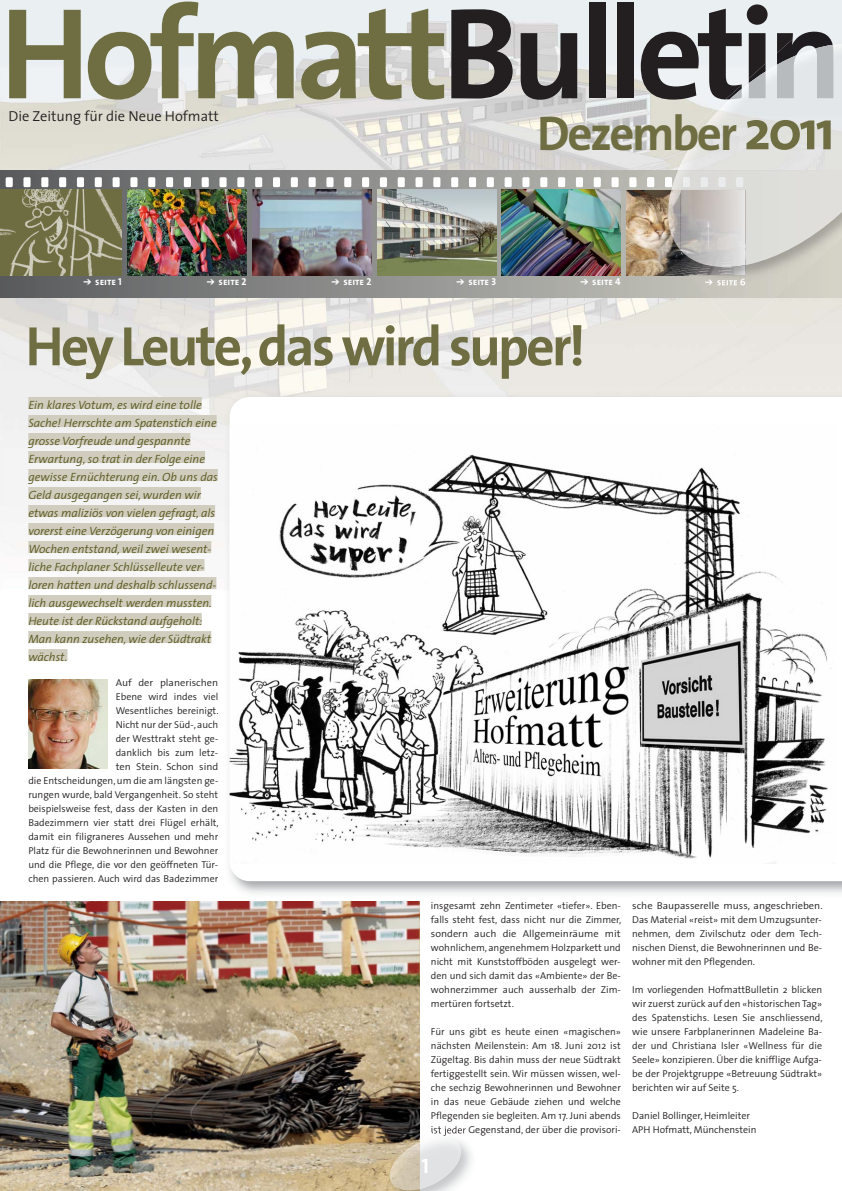
<style>
.page{position:relative;width:842px;height:1191px;background:#fff}
.page>*{position:absolute;margin:0;border:0;box-sizing:border-box;transform-origin:0 0}
.t1{font:700 131px "The Sans";letter-spacing:-.05em;color:#231f20}
.t2{font:700 56px "The Sans";letter-spacing:-.05em;color:#6f6e43}
.t3{font:700 49px "The Sans";letter-spacing:-.05em;color:#6f6e43}
.t4{font:21px "The Sans Bold Caps";color:#fff}
.t5{font:300 14.5px "The Sans";color:#231f20}
.t6{font:italic 300 12px/18px "The Sans";color:#59581f}
.t7{font:300 10px/14px "The Sans";color:#231f20;text-align:justify}
.t8{font:300 10px/14px "The Sans";color:#231f20;text-align:justify;scale:1.05 1}
.t9{font:10px "The Sans Bold Caps";color:#fff}
.s1{color:#6f6e43}
.s2{font-size:56px}
</style>
<div class="page">
<img style="left:0;top:901px;width:420px;height:290px">
<img style="left:0;top:0;width:842px;height:589px">
<svg style="left:0;top:170px;width:688px;height:128px;background:#888987"></svg>
<img style="left:0;top:190px;width:122px;height:85px">
<img style="left:128px;top:190px;width:119px;height:85px">
<img style="left:252px;top:190px;width:119px;height:85px">
<img style="left:377px;top:190px;width:119px;height:85px">
<img style="left:502px;top:190px;width:119px;height:85px">
<img style="left:626px;top:267px;width:55px;height:8px">
<div style="left:6px;top:177px;width:7px;height:10px;background:#fff"></div>
<div style="left:23px;top:177px;width:8px;height:10px;background:#fff"></div>
<div style="left:41px;top:177px;width:7px;height:10px;background:#fff"></div>
<div style="left:59px;top:177px;width:7px;height:10px;background:#fff"></div>
<div style="left:77px;top:177px;width:7px;height:10px;background:#fff"></div>
<div style="left:95px;top:177px;width:7px;height:10px;background:#fff"></div>
<div style="left:113px;top:177px;width:7px;height:10px;background:#fff"></div>
<div style="left:130px;top:177px;width:7px;height:10px;background:#fff"></div>
<div style="left:148px;top:177px;width:7px;height:10px;background:#fff"></div>
<div style="left:166px;top:177px;width:7px;height:10px;background:#fff"></div>
<div style="left:184px;top:177px;width:7px;height:10px;background:#fff"></div>
<div style="left:202px;top:177px;width:7px;height:10px;background:#fff"></div>
<div style="left:219px;top:177px;width:8px;height:10px;background:#fff"></div>
<div style="left:237px;top:177px;width:7px;height:10px;background:#fff"></div>
<div style="left:255px;top:177px;width:7px;height:10px;background:#fff"></div>
<div style="left:273px;top:177px;width:7px;height:10px;background:#fff"></div>
<div style="left:291px;top:177px;width:7px;height:10px;background:#fff"></div>
<div style="left:309px;top:177px;width:7px;height:10px;background:#fff"></div>
<div style="left:326px;top:177px;width:7px;height:10px;background:#fff"></div>
<div style="left:344px;top:177px;width:7px;height:10px;background:#fff"></div>
<div style="left:362px;top:177px;width:7px;height:10px;background:#fff"></div>
<div style="left:380px;top:177px;width:7px;height:10px;background:#fff"></div>
<div style="left:398px;top:177px;width:7px;height:10px;background:#fff"></div>
<div style="left:415px;top:177px;width:8px;height:10px;background:#fff"></div>
<div style="left:433px;top:177px;width:7px;height:10px;background:#fff"></div>
<div style="left:451px;top:177px;width:7px;height:10px;background:#fff"></div>
<div style="left:469px;top:177px;width:7px;height:10px;background:#fff"></div>
<div style="left:487px;top:177px;width:7px;height:10px;background:#fff"></div>
<div style="left:505px;top:177px;width:7px;height:10px;background:#fff"></div>
<div style="left:522px;top:177px;width:7px;height:10px;background:#fff"></div>
<div style="left:540px;top:177px;width:7px;height:10px;background:#fff"></div>
<div style="left:558px;top:177px;width:7px;height:10px;background:#fff"></div>
<div style="left:576px;top:177px;width:7px;height:10px;background:#fff"></div>
<div style="left:594px;top:177px;width:7px;height:10px;background:#fff"></div>
<div style="left:611px;top:177px;width:8px;height:10px;background:#fff"></div>
<div style="left:709px;top:298px;width:67px;height:33px;background:#e8e5dc"></div>
<img style="left:647px;top:0;width:195px;height:170px">
<img style="left:725px;top:31px;width:109px;height:13px">
<img style="left:688px;top:265px;width:154px;height:33px">
<img style="left:621px;top:170px;width:50px;height:36px">
<svg style="left:618px;top:194px;width:3px;height:6px"></svg>
<img style="left:626px;top:190px;width:55px;height:77px">
<img style="left:681px;top:265px;width:65px;height:10px">
<svg style="left:647px;top:177px;width:7px;height:10px"></svg>
<svg style="left:665px;top:177px;width:6px;height:10px"></svg>
<img style="left:717px;top:278px;width:28px;height:7px">
<img style="left:678px;top:44px;width:164px;height:126px">
<img style="left:729px;top:45px;width:105px;height:55px">
<img style="left:671px;top:170px;width:171px;height:95px">
<img style="left:668px;top:190px;width:13px;height:60px">
<svg style="left:683px;top:177px;width:7px;height:10px"></svg>
<svg style="left:701px;top:177px;width:7px;height:10px"></svg>
<svg style="left:718px;top:177px;width:7px;height:10px"></svg>
<svg style="left:736px;top:177px;width:7px;height:10px"></svg>
<img style="left:418px;top:1117px;width:53px;height:74px">
<img style="left:372px;top:1138px;width:48px;height:53px">
<svg style="left:451px;top:1117px;width:11px;height:5px"></svg>
<img style="left:432px;top:1126px;width:38px;height:10px">
<img style="left:420px;top:1137px;width:41px;height:52px">
<img style="left:390px;top:1142px;width:30px;height:48px">
<div style="left:28px;top:397px;width:174px;height:12px;background:#d0cdbe"></div>
<div style="left:28px;top:415px;width:189px;height:12px;background:#d0cdbe"></div>
<div style="left:28px;top:433px;width:162px;height:12px;background:#d0cdbe"></div>
<div style="left:28px;top:451px;width:177px;height:12px;background:#d0cdbe"></div>
<div style="left:28px;top:469px;width:190px;height:12px;background:#d0cdbe"></div>
<div style="left:28px;top:487px;width:173px;height:12px;background:#d0cdbe"></div>
<div style="left:28px;top:505px;width:187px;height:12px;background:#d0cdbe"></div>
<div style="left:28px;top:523px;width:186px;height:12px;background:#d0cdbe"></div>
<div style="left:28px;top:541px;width:183px;height:12px;background:#d0cdbe"></div>
<div style="left:28px;top:559px;width:176px;height:12px;background:#d0cdbe"></div>
<div style="left:28px;top:577px;width:188px;height:12px;background:#d0cdbe"></div>
<div style="left:28px;top:595px;width:183px;height:12px;background:#d0cdbe"></div>
<div style="left:28px;top:613px;width:174px;height:12px;background:#d0cdbe"></div>
<div style="left:28px;top:631px;width:183px;height:12px;background:#d0cdbe"></div>
<div style="left:28px;top:649px;width:39px;height:12px;background:#d0cdbe"></div>
<img style="left:28px;top:679px;width:80px;height:89px">
<img style="left:224px;top:391px;width:618px;height:503px">
<svg style="left:230px;top:397px;width:612px;height:484px"></svg>
<img style="left:230px;top:424px;width:606px;height:439px">
<svg style="left:84px;top:280px;width:7px;height:5px"></svg>
<svg style="left:207px;top:280px;width:7px;height:5px"></svg>
<svg style="left:332px;top:280px;width:7px;height:5px"></svg>
<svg style="left:457px;top:280px;width:7px;height:5px"></svg>
<svg style="left:581px;top:280px;width:7px;height:5px"></svg>
<svg style="left:705px;top:280px;width:8px;height:5px"></svg>
<h1 class="t1" style="left:0;top:3px;width:844px"><span class="s1">Hofmatt</span>Bulletin</h1>
<h3 class="t5" style="left:9px;top:111px;width:212px">Die Zeitung für die Neue Hofmatt</h3>
<h3 class="t3" style="left:537px;top:114px;width:299px">Dezember <span class="s2">2011</span></h3>
<p class="t9" style="left:95px;top:276px;width:28px">seite 1</p>
<p class="t9" style="left:219px;top:276px;width:29px">seite 2</p>
<p class="t9" style="left:343px;top:276px;width:29px">seite 2</p>
<p class="t9" style="left:468px;top:276px;width:29px">seite 3</p>
<p class="t9" style="left:592px;top:276px;width:30px">seite 4</p>
<h2 class="t2" style="left:26px;top:324px;width:562px">Hey Leute, das wird super!</h2>
<p class="t6" style="left:28px;top:397px;width:191px">Ein klares Votum, es wird eine tolle Sache! Herrschte am Spatenstich eine grosse Vorfreude und gespannte Erwartung, so trat in der Folge eine gewisse Ernüchterung ein. Ob uns das Geld ausgegangen sei, wurden wir etwas maliziös von vielen gefragt, als vorerst eine Verzögerung von einigen Wochen entstand, weil zwei wesent - liche Fachplaner Schlüsselleute ver&shy;loren hatten und deshalb schlussend&shy;lich ausgewechselt werden mussten.<br>Heute ist der Rückstand aufgeholt:<br>Man kann zusehen, wie der Südtrakt wächst.</p>
<p class="t8" style="left:28px;top:677px;width:183px;text-align:right">Auf der planerischen<br>Ebene wird indes viel<br>Wesentliches bereinigt.<br>Nicht nur der Süd-, auch<br>der Westtrakt steht ge-<br>danklich bis zum letz-<br>ten Stein. Schon sind<br>die Entscheidungen, um die am längsten ge&shy;rungen wurde, bald Vergangenheit. So steht beispielsweise fest, dass der Kasten in den Badezimmern vier statt drei Flügel erhält, damit ein filigraneres Aussehen und mehr Platz für die Bewohnerinnen und Bewohner und die Pflege, die vor den geöffneten Tür&shy;chen passieren. Auch wird das Badezimmer</p>
<p class="t7" style="left:431px;top:900px;width:192px">insgesamt zehn Zentimeter «tiefer». Eben&shy;falls steht fest, dass nicht nur die Zimmer, sondern auch die Allgemeinräume mit wohnlichem, angenehmem Holzparkett und nicht mit Kunststoffböden ausgelegt wer&shy;den und sich damit das «Ambiente» der Be&shy;wohnerzimmer auch ausserhalb der Zim&shy;mertüren fortsetzt.</p>
<p class="t7" style="left:431px;top:1026px;width:191px">Für uns gibt es heute einen «magischen» nächsten Meilenstein: Am 18. Juni 2012 ist Zügeltag. Bis dahin muss der neue Südtrakt fertiggestellt sein. Wir müssen wissen, wel&shy;che sechzig Bewohnerinnen und Bewohner in das neue Gebäude ziehen und welche Pflegenden sie begleiten. Am 17. Juni abends ist jeder Gegenstand, der über die provisori-</p>
<h3 class="t4" style="left:421px;top:1153px;width:9px">1</h3>
<p class="t8" style="left:632px;top:900px;width:183px">sche Baupasserelle muss, angeschrieben.<br>Das Material «reist» mit dem Umzugsunter&shy;nehmen, dem Zivilschutz oder dem Tech - nischen Dienst, die Bewohnerinnen und Be&shy;wohner mit den Pflegenden.</p>
<p class="t7" style="left:632px;top:984px;width:192px">Im vorliegenden HofmattBulletin 2 blicken wir zuerst zurück auf den «historischen Tag» des Spatenstichs. Lesen Sie anschliessend, wie unsere Farbplanerinnen Madeleine Ba&shy;der und Christiana Isler «Wellness für die Seele» konzipieren. Über die knifflige Aufga&shy;be der Projektgruppe «Betreuung Südtrakt» berichten wir auf Seite 5.</p>
<p class="t7" style="left:632px;top:1110px;width:126px">Daniel Bollinger, Heimleiter<br>APH Hofmatt, Münchenstein</p>
</div>
